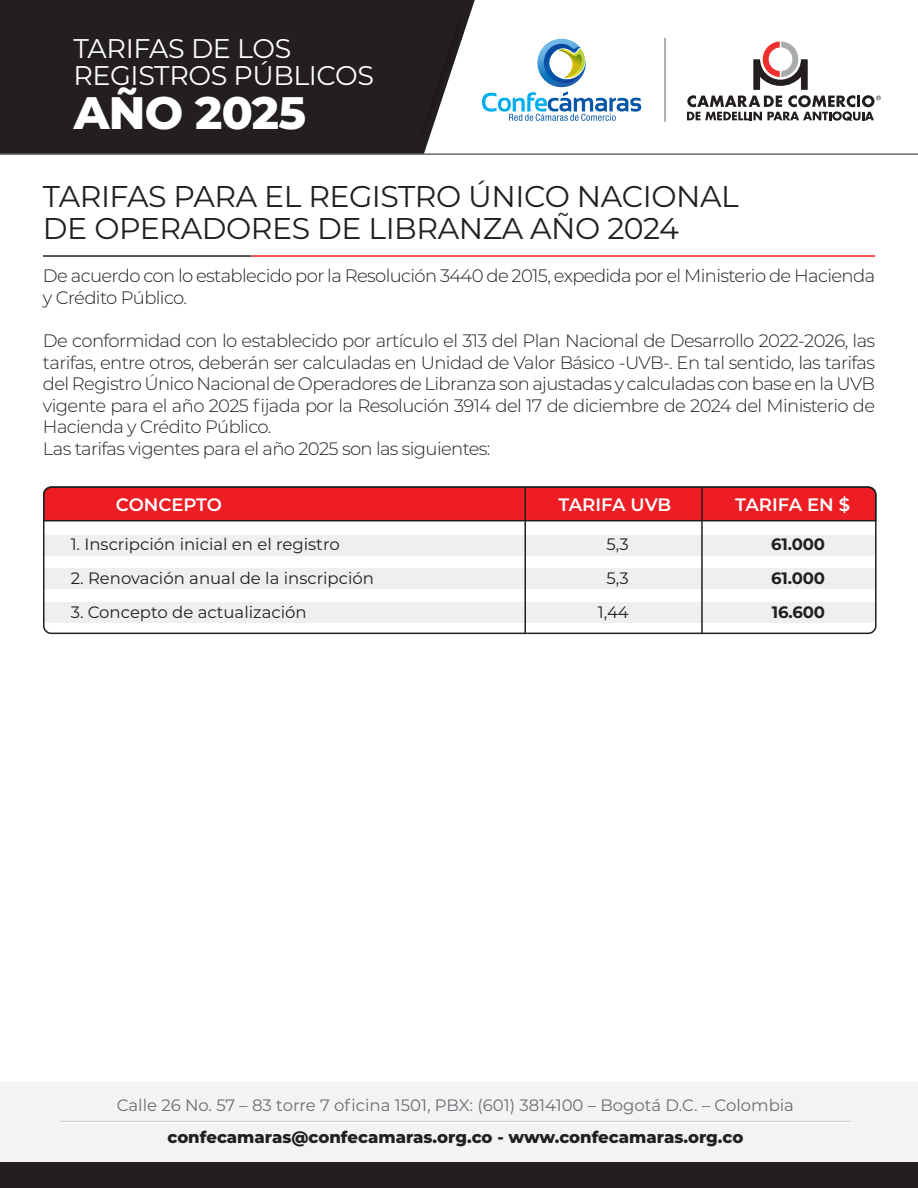
<style>
.page{position:relative;width:918px;height:1188px;background:#fff}
.page>*{position:absolute;margin:0;border:0;box-sizing:border-box;transform-origin:0 0}
.t1{font:800 45.45px "Montserrat";letter-spacing:-.015em;color:#fff}
.t2{font:30px/31.5px "Montserrat";letter-spacing:-.015em;color:#231f20}
.t3{font:27px/27.6px "Montserrat";letter-spacing:-.015em;color:#fff}
.t4{font:300 18px/21.6px "Montserrat";letter-spacing:-.035em;color:#231f20}
.t5{font:600 18px "Montserrat";color:#fff}
.t6{font:16.5px/33.6px "Montserrat";color:#231f20;text-align:center}
.t7{font:16.5px "Montserrat";color:#6c6d70}
.t8{font:800 16.5px "Montserrat";color:#231f20}
.t9{font:700 16.5px/33.6px "Montserrat";letter-spacing:-.01em;color:#231f20;text-align:justify}
</style>
<div class="page">
<div style="left:0;top:1083px;width:918px;height:105px;background:#f2f3f4"></div>
<div style="left:0;top:1162px;width:918px;height:26px;background:#231f20"></div>
<hr style="left:61px;top:1121px;width:789px;height:1px;background:#bcbdc0">
<hr style="left:61px;top:1122px;width:789px;height:1px;background:#fff">
<hr style="left:251px;top:255px;width:624px;height:2px;background:#ee1d23">
<hr style="left:43px;top:255px;width:208px;height:2px;background:#231f20">
<div style="left:46px;top:489px;width:828px;height:33px;background:#ee1d23"></div>
<div style="left:44px;top:535px;width:832px;height:20px;background:#eeeff0"></div>
<div style="left:44px;top:568px;width:832px;height:21px;background:#eeeff0"></div>
<div style="left:44px;top:602px;width:832px;height:20px;background:#eeeff0"></div>
<hr style="left:701px;top:487px;width:2px;height:146px;background:#231f20">
<hr style="left:525px;top:487px;width:1px;height:146px;background:#231f20">
<div style="left:43px;top:486px;width:834px;height:148px;border:2px solid #231f20;border-radius:8px"></div>
<div style="left:0;top:0;width:475px;height:153px;background:#231f20"></div>
<svg style="left:687px;top:41px;width:194px;height:80px"></svg>
<hr style="left:665px;top:38px;width:1px;height:84px;background:#5f5f62">
<svg style="left:482px;top:39px;width:159px;height:82px"></svg>
<hr style="left:0;top:153px;width:918px;height:2px;background:#6c6d70">
<img style="left:418px;top:10px;width:56px;height:135px">
<h3 class="t3" style="left:73px;top:33px;width:302px">TARIFAS DE LOS<br>REGISTROS PÚBLICOS</h3>
<h1 class="t1" style="left:74px;top:79px;width:234px">AÑO 2025</h1>
<h2 class="t2" style="left:43px;top:180px;width:697px">TARIFAS PARA EL REGISTRO ÚNICO NACIONAL<br>DE OPERADORES DE LIBRANZA AÑO 2024</h2>
<p class="t4" style="left:43px;top:264px;width:834px">De acuerdo con lo establecido por la Resolución 3440 de 2015, expedida por el Ministerio de Hacienda y Crédito Público.</p>
<p class="t4" style="left:43px;top:329px;width:834px">De conformidad con lo establecido por artículo el 313 del Plan Nacional de Desarrollo 2022-2026, las tarifas, entre otros, deberán ser calculadas en Unidad de Valor Básico -UVB-. En tal sentido, las tarifas del Registro Único Nacional de Operadores de Libranza son ajustadas y calculadas con base en la UVB vigente para el año 2025 fijada por la Resolución 3914 del 17 de diciembre de 2024 del Ministerio de Hacienda y Crédito Público.<br>Las tarifas vigentes para el año 2025 son las siguientes:</p>
<p class="t5" style="left:116px;top:492px;width:108px">CONCEPTO</p>
<p class="t5" style="left:559px;top:492px;width:114px">TARIFA UVB</p>
<p class="t5" style="left:735px;top:492px;width:116px">TARIFA EN $</p>
<p class="t6" style="left:71px;top:527px;width:271px">1. Inscripción inicial en el registro</p>
<p class="t6" style="left:71px;top:561px;width:305px">2. Renovación anual de la inscripción</p>
<p class="t6" style="left:71px;top:594px;width:237px">3. Concepto de actualización</p>
<p class="t6" style="left:598px;top:527px;width:33px">5,3<br>5,3<br>1,44</p>
<p class="t9" style="left:771px;top:527px;width:55px">61.000<br>61.000<br>16.600</p>
<p class="t7" style="left:117px;top:1094px;width:679px">Calle 26 No. 57 – 83 torre 7 oficina 1501, PBX: (601) 3814100 – Bogotá D.C. – Colombia</p>
<p class="t8" style="left:167px;top:1125px;width:577px">confecamaras@confecamaras.org.co - www.confecamaras.org.co</p>
</div>
